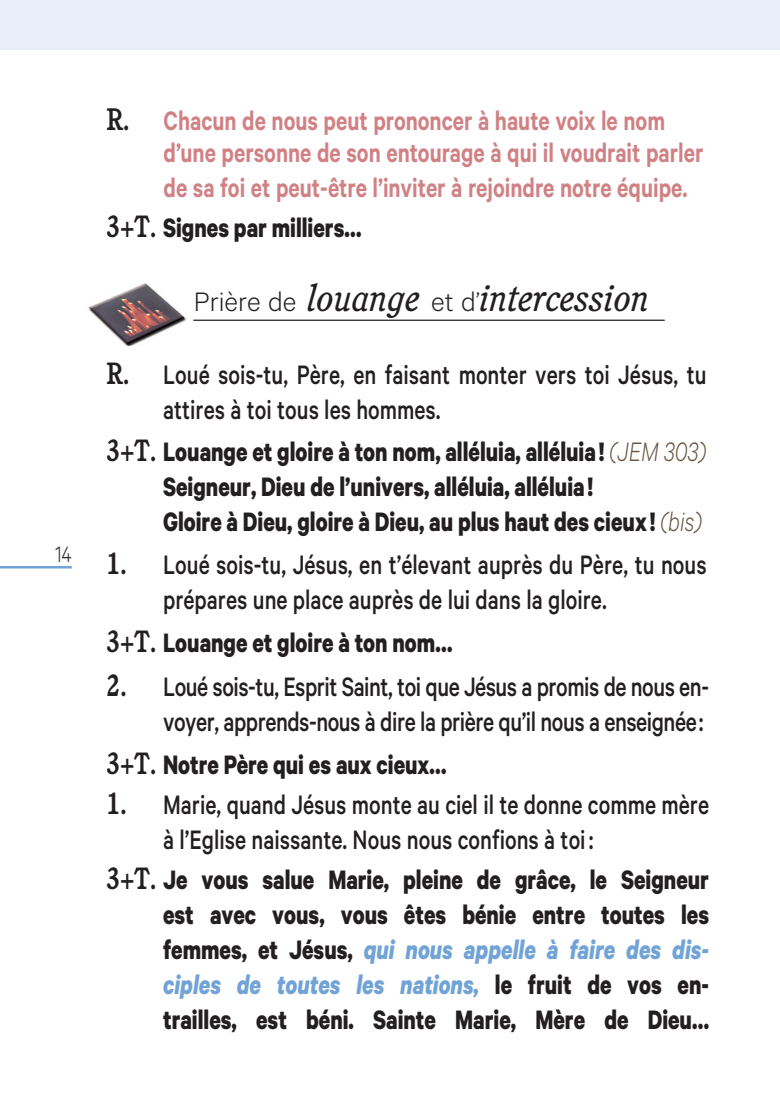
<style>
.page{position:relative;width:780px;height:1099px;background:#fff}
.page>*{position:absolute;margin:0;border:0;box-sizing:border-box;transform-origin:0 0}
.t1{font:italic 37.5px "Cushing";color:#231f20}
.t2{font:700 30px/35px "Calibre";color:#231f20;scale:.8 1}
.t3{font:500 30px/35px "Calibre";color:#231f20;scale:.8 1}
.t4{font:600 30px/33.8px "Calibre";color:#d08184;scale:.8 1}
.t5{font:500 30px/35px "Calibre";letter-spacing:-.02em;color:#231f20;text-align:right;scale:.8 1}
.t6{font:300 25px "Calibre";color:#231f20;scale:.8 1}
.s1{font-family:"Cushing";font-weight:700;font-size:30.25px;color:#231f20}
.s2{font-family:"Cushing"}
.s3{font-family:"Calibre";font-weight:300;font-style:normal;font-size:30px}
.s4{font-family:"Cushing";font-weight:700}
.s5{font-weight:300;font-style:italic;color:#665441}
.s6{font-style:italic;color:#71a3d6}
</style>
<div class="page">
<img style="left:88px;top:283px;width:99px;height:62px">
<hr style="left:193px;top:319px;width:471px;height:2px;background:#231f20">
<div style="left:0;top:0;width:780px;height:50px;background:#e7eef8"></div>
<hr style="left:0;top:566px;width:72px;height:2px;background:#71a3d6">
<p class="t6" style="left:55px;top:540px;width:22px">14</p>
<p class="t4" style="left:164px;top:103px;width:676px;text-indent:-57px"><span class="s1">R.</span> Chacun de nous peut prononcer à haute voix le nom d’une personne de son entourage à qui il voudrait parler de sa foi et peut-être l’inviter à rejoindre notre équipe.</p>
<p class="t2" style="left:106px;top:209px;width:320px"><span class="s2">3+T.</span> Signes par milliers…</p>
<p class="t1" style="left:194px;top:275px;width:457px"><span class="s3">Prière de</span> louange <span class="s3">et d’</span>intercession</p>
<p class="t3" style="left:163px;top:356px;width:681px;text-indent:-57px"><span class="s4">R.</span> Loué sois-tu, Père, en faisant monter vers toi Jésus, tu attires à toi tous les hommes.</p>
<p class="t2" style="left:163px;top:433px;width:680px;text-indent:-57px"><span class="s2">3+T.</span> Louange et gloire à ton nom, alléluia, alléluia ! <span class="s5">(JEM 303)<br></span>Seigneur, Dieu de l’univers, alléluia, alléluia !<br>Gloire à Dieu, gloire à Dieu, au plus haut des cieux ! <span class="s5">(bis)</span></p>
<p class="t3" style="left:163px;top:546px;width:681px;text-indent:-57px"><span class="s4">1.</span> Loué sois-tu, Jésus, en t’élevant auprès du Père, tu nous prépares une place auprès de lui dans la gloire.</p>
<p class="t2" style="left:106px;top:624px;width:434px"><span class="s2">3+T.</span> Louange et gloire à ton nom…</p>
<p class="t5" style="left:106px;top:668px;width:754px"><span class="s4">2.</span> Loué sois-tu, Esprit Saint, toi que Jésus a promis de nous en&shy;voyer, apprends-nous à dire la prière qu’il nous a enseignée:</p>
<p class="t2" style="left:106px;top:746px;width:426px"><span class="s2">3+T.</span> Notre Père qui es aux cieux…</p>
<p class="t3" style="left:163px;top:786px;width:684px;text-indent:-57px"><span class="s4">1.</span> Marie, quand Jésus monte au ciel il te donne comme mère à l’Eglise naissante. Nous nous confions à toi :</p>
<p class="t2" style="left:163px;top:861px;width:684px;text-align:justify;text-indent:-57px"><span class="s2">3+T.</span> Je vous salue Marie, pleine de grâce, le Seigneur est avec vous, vous êtes bénie entre toutes les femmes, et Jésus, <span class="s6">qui nous appelle à faire des dis&shy;ciples de toutes les nations,</span> le fruit de vos en&shy;trailles, est béni. Sainte Marie, Mère de Dieu…</p>
</div>
